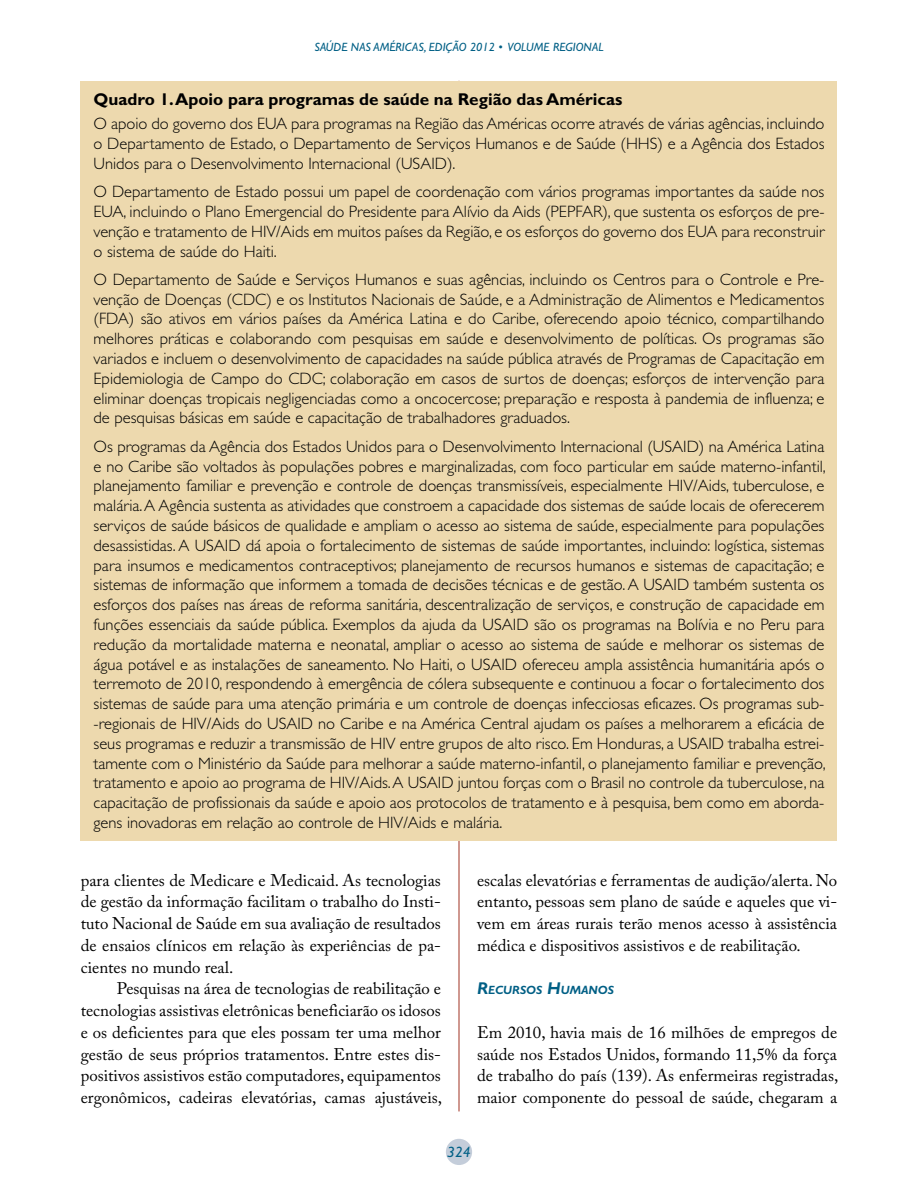
<style>
.page{position:relative;width:918px;height:1188px;background:#fff}
.page>*{position:absolute;margin:0;border:0;box-sizing:border-box;transform-origin:0 0}
.t1{font:700 17.1px "Gill Sans Std";color:#000}
.t2{font:16.8px/21.8px "Adobe Caslon Pro";color:#000;text-align:justify}
.t3{font:300 16.5px/19.8px "Gill Sans Std";color:#000;text-align:justify}
.t4{font:italic 15px "Gill Sans Std";color:#005f85}
.t5{font:italic 12px "Gill Sans Std";color:#005f85}
.t6{font:italic 700 12px "Gill Sans Std";color:#005f85}
.s1{font-size:17.1px}
</style>
<div class="page">
<hr style="left:459px;top:81px;width:1px;height:1030px;background:#a03223">
<div style="left:446px;top:1139px;width:26px;height:26px;background:#c4cdda;border-radius:50%"></div>
<div style="left:81px;top:81px;width:756px;height:760px;background:#edd9ae"></div>
<p class="t5" style="left:315px;top:40px;width:290px">SAÚDE NAS AMÉRICAS, EDIÇÃO 2012 • VOLUME REGIONAL</p>
<p class="t1" style="left:94px;top:89px;width:530px">Quadro 1. Apoio para programas de saúde na Região das Américas</p>
<p class="t3" style="left:94px;top:114px;width:732px">O apoio do governo dos EUA para programas na Região das Américas ocorre através de várias agências, incluindo o Departamento de Estado, o Departamento de Serviços Humanos e de Saúde (HHS) e a Agência dos Estados Unidos para o Desenvolvimento Internacional (USAID).</p>
<p class="t3" style="left:94px;top:182px;width:732px">O Departamento de Estado possui um papel de coordenação com vários programas importantes da saúde nos EUA, incluindo o Plano Emergencial do Presidente para Alívio da Aids (PEPFAR), que sustenta os esforços de pre&shy;venção e tratamento de HIV/Aids em muitos países da Região, e os esforços do governo dos EUA para reconstruir o sistema de saúde do Haiti.</p>
<p class="t3" style="left:94px;top:270px;width:732px">O Departamento de Saúde e Serviços Humanos e suas agências, incluindo os Centros para o Controle e Pre&shy;venção de Doenças (CDC) e os Institutos Nacionais de Saúde, e a Administração de Alimentos e Medicamentos (FDA) são ativos em vários países da América Latina e do Caribe, oferecendo apoio técnico, compartilhando melhores práticas e colaborando com pesquisas em saúde e desenvolvimento de políticas. Os programas são variados e incluem o desenvolvimento de capacidades na saúde pública através de Programas de Capacitação em Epidemiologia de Campo do CDC; colaboração em casos de surtos de doenças; esforços de intervenção para eliminar doenças tropicais negligenciadas como a oncocercose; preparação e resposta à pandemia de influenza; e de pesquisas básicas em saúde e capacitação de trabalhadores graduados.</p>
<p class="t3" style="left:94px;top:437px;width:734px">Os programas da Agência dos Estados Unidos para o Desenvolvimento Internacional (USAID) na América Latina e no Caribe são voltados às populações pobres e marginalizadas, com foco particular em saúde materno-infantil, planejamento familiar e prevenção e controle de doenças transmissíveis, especialmente HIV/Aids, tuberculose, e malária. A Agência sustenta as atividades que constroem a capacidade dos sistemas de saúde locais de oferecerem serviços de saúde básicos de qualidade e ampliam o acesso ao sistema de saúde, especialmente para populações desassistidas. A USAID dá apoia o fortalecimento de sistemas de saúde importantes, incluindo: logística, sistemas para insumos e medicamentos contraceptivos; planejamento de recursos humanos e sistemas de capacitação; e sistemas de informação que informem a tomada de decisões técnicas e de gestão. A USAID também sustenta os esforços dos países nas áreas de reforma sanitária, descentralização de serviços, e construção de capacidade em funções essenciais da saúde pública. Exemplos da ajuda da USAID são os programas na Bolívia e no Peru para redução da mortalidade materna e neonatal, ampliar o acesso ao sistema de saúde e melhorar os sistemas de água potável e as instalações de saneamento. No Haiti, o USAID ofereceu ampla assistência humanitária após o terremoto de 2010, respondendo à emergência de cólera subsequente e continuou a focar o fortalecimento dos sistemas de saúde para uma atenção primária e um controle de doenças infecciosas eficazes. Os programas sub--regionais de HIV/Aids do USAID no Caribe e na América Central ajudam os países a melhorarem a eficácia de seus programas e reduzir a transmissão de HIV entre grupos de alto risco. Em Honduras, a USAID trabalha estrei&shy;tamente com o Ministério da Saúde para melhorar a saúde materno-infantil, o planejamento familiar e prevenção, tratamento e apoio ao programa de HIV/Aids. A USAID juntou forças com o Brasil no controle da tuberculose, na capacitação de profissionais da saúde e apoio aos protocolos de tratamento e à pesquisa, bem como em aborda&shy;gens inovadoras em relação ao controle de HIV/Aids e malária.</p>
<p class="t2" style="left:81px;top:869px;width:362px">para clientes de Medicare e Medicaid. As tecnologias de gestão da informação facilitam o trabalho do Insti&shy;tuto Nacional de Saúde em sua avaliação de resultados de ensaios clínicos em relação às experiências de pa&shy;cientes no mundo real.</p>
<p class="t2" style="left:81px;top:978px;width:363px;text-indent:36px">Pesquisas na área de tecnologias de reabilitação e tecnologias assistivas eletrônicas beneficiarão os idosos e os deficientes para que eles possam ter uma melhor gestão de seus próprios tratamentos. Entre estes dis&shy;positivos assistivos estão computadores, equipamentos ergonômicos, cadeiras elevatórias, camas ajustáveis,</p>
<p class="t2" style="left:477px;top:869px;width:362px">escalas elevatórias e ferramentas de audição/alerta. No entanto, pessoas sem plano de saúde e aqueles que vi&shy;vem em áreas rurais terão menos acesso à assistência médica e dispositivos assistivos e de reabilitação.</p>
<p class="t6" style="left:477px;top:983px;width:138px"><span class="s1">R</span>ECURSOS <span class="s1">H</span>UMANOS</p>
<p class="t2" style="left:477px;top:1021px;width:363px">Em 2010, havia mais de 16 milhões de empregos de saúde nos Estados Unidos, formando 11,5% da força de trabalho do país (139). As enfermeiras registradas, maior componente do pessoal de saúde, chegaram a</p>
<p class="t4" style="left:447px;top:1143px;width:25px">324</p>
</div>
